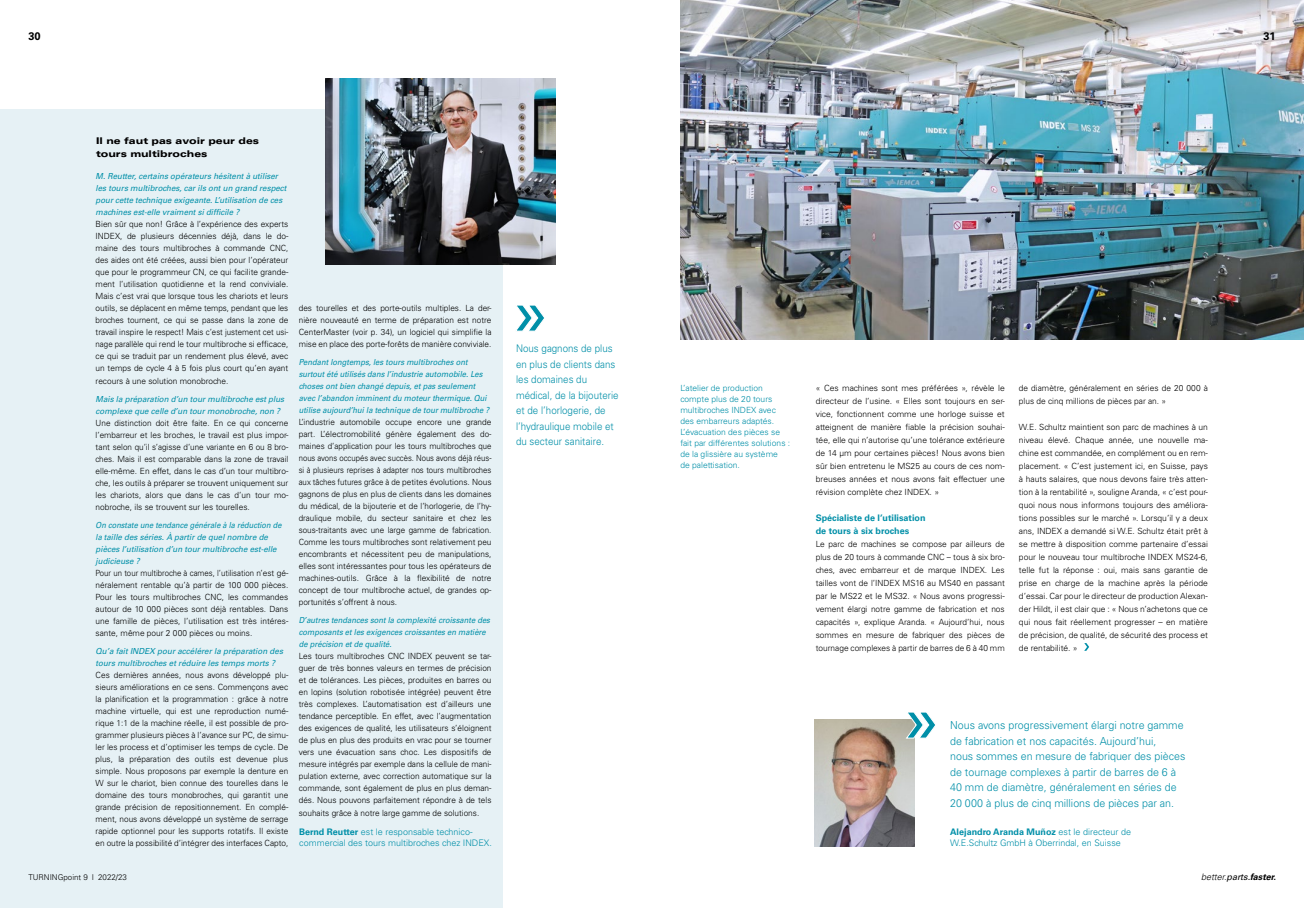
<style>
.page{position:relative;width:1304px;height:908px;background:#fff}
.page>*{position:absolute;margin:0;border:0;box-sizing:border-box;transform-origin:0 0}
.t1{font:300 11px/15.5px "Univers";color:#008fa8}
.t2{font:700 11px "Univers";color:#000}
.t3{font:300 10.5px/15.5px "Univers";color:#008fa8;scale:.93 1}
.t4{font:900 expanded 9.2px/13px "Univers";color:#000}
.t5{font:300 9px/11px "Univers";color:#008fa8}
.t6{font:700 9px/13px "Univers";color:#008fa8}
.t7{font:italic 300 9px "Univers";color:#000}
.t8{font:300 8.5px/12px "Univers";color:#000;text-align:justify}
.t9{font:300 8.5px/12px "Univers";color:#000;text-align:justify;scale:.96 1}
.t10{font:300 8.5px/12px "Univers";color:#000;text-align:justify;scale:.92 1}
.t11{font:300 8.5px/11px "Univers";color:#008fa8}
.t12{font:italic 8.3px/12px "Univers";color:#008fa8;scale:.92 1}
.t13{font:italic 8.3px/12px "Univers";color:#008fa8;scale:.96 1}
.t14{font:italic 8.3px/12px "Univers";color:#008fa8;scale:.9 1}
.t15{font:italic 8.3px/12px "Univers";color:#008fa8}
.t16{font:300 8px "Univers";color:#000}
.s1{font-weight:700}
.s2{font-weight:400}
</style>
<div class="page">
<img style="left:680px;top:0;width:624px;height:339px">
<img style="left:815px;top:719px;width:100px;height:127px">
<div style="left:0;top:109px;width:503px;height:798px;background:#e6f1f5"></div>
<img style="left:326px;top:79px;width:230px;height:186px">
<svg style="left:1084px;top:643px;width:5px;height:7px"></svg>
<svg style="left:906px;top:712px;width:29px;height:26px"></svg>
<svg style="left:516px;top:305px;width:28px;height:26px"></svg>
<p class="t2" style="left:28px;top:29px;width:14px">30</p>
<p class="t2" style="left:1263px;top:29px;width:14px">31</p>
<p class="t4" style="left:96px;top:134px;width:164px">Il ne faut pas avoir peur des tours multibroches</p>
<p class="t13" style="left:96px;top:170px;width:200px">M. Reutter, certains opérateurs hésitent à utiliser les tours multibroches, car ils ont un grand respect pour cette technique exigeante. L’utilisation de ces machines est-elle vraiment si difficile ?</p>
<p class="t8" style="left:96px;top:218px;width:194px">Bien sûr que non! Grâce à l’expérience des experts INDEX, de plusieurs décennies déjà, dans le do&shy;maine des tours multibroches à commande CNC, des aides ont été créées, aussi bien pour l’opérateur que pour le programmeur CN, ce qui facilite grande&shy;ment l’utilisation quotidienne et la rend conviviale.<br>Mais c’est vrai que lorsque tous les chariots et leurs outils, se déplacent en même temps, pendant que les broches tournent, ce qui se passe dans la zone de travail inspire le respect! Mais c’est justement cet usi&shy;nage parallèle qui rend le tour multibroche si efficace, ce qui se traduit par un rendement plus élevé, avec un temps de cycle 4 à 5 fois plus court qu’en ayant recours à une solution monobroche.</p>
<p class="t13" style="left:96px;top:392px;width:198px">Mais la préparation d’un tour multibroche est plus complexe que celle d’un tour monobroche, non ?</p>
<p class="t9" style="left:96px;top:416px;width:202px">Une distinction doit être faite. En ce qui concerne l’embarreur et les broches, le travail est plus impor&shy;tant selon qu’il s’agisse d’une variante en 6 ou 8 bro&shy;ches. Mais il est comparable dans la zone de travail elle-même. En effet, dans le cas d’un tour multibro&shy;che, les outils à préparer se trouvent uniquement sur les chariots, alors que dans le cas d’un tour mo&shy;nobroche, ils se trouvent sur les tourelles.</p>
<p class="t14" style="left:96px;top:518px;width:208px">On constate une tendance générale à la réduction de la taille des séries. À partir de quel nombre de pièces l’utilisation d’un tour multibroche est-elle judicieuse ?</p>
<p class="t10" style="left:96px;top:566px;width:211px">Pour un tour multibroche à cames, l’utilisation n’est gé&shy;néralement rentable qu’à partir de 100 000 pièces.<br>Pour les tours multibroches CNC, les commandes autour de 10 000 pièces sont déjà rentables. Dans une famille de pièces, l’utilisation est très intéres&shy;sante, même pour 2 000 pièces ou moins.</p>
<p class="t15" style="left:96px;top:644px;width:189px">Qu’a fait INDEX pour accélérer la préparation des tours multibroches et réduire les temps morts ?</p>
<p class="t8" style="left:96px;top:668px;width:194px">Ces dernières années, nous avons développé plu&shy;sieurs améliorations en ce sens. Commençons avec la planification et la programmation : grâce à notre machine virtuelle, qui est une reproduction numé&shy;rique 1:1 de la machine réelle, il est possible de pro&shy;grammer plusieurs pièces à l’avance sur PC, de simu&shy;ler les process et d’optimiser les temps de cycle. De plus, la préparation des outils est devenue plus simple. Nous proposons par exemple la denture en W sur le chariot, bien connue des tourelles dans le domaine des tours monobroches, qui garantit une grande précision de repositionnement. En complé&shy;ment, nous avons développé un système de serrage rapide optionnel pour les supports rotatifs. Il existe en outre la possibilité d’intégrer des interfaces Capto,</p>
<p class="t8" style="left:299px;top:302px;width:194px">des tourelles et des porte-outils multiples. La der&shy;nière nouveauté en terme de préparation est notre CenterMaster (voir p. 34), un logiciel qui simplifie la mise en place des porte-forêts de manière conviviale.</p>
<p class="t12" style="left:299px;top:356px;width:209px">Pendant longtemps, les tours multibroches ont surtout été utilisés dans l’industrie automobile. Les choses ont bien changé depuis, et pas seulement avec l’abandon imminent du moteur thermique. Qui utilise aujourd’hui la technique de tour multibroche ?</p>
<p class="t9" style="left:299px;top:416px;width:202px">L’industrie automobile occupe encore une grande part. L’électromobilité génère également des do&shy;maines d’application pour les tours multibroches que nous avons occupés avec succès. Nous avons déjà réus&shy;si à plusieurs reprises à adapter nos tours multibroches aux tâches futures grâce à de petites évolutions. Nous gagnons de plus en plus de clients dans les domaines du médical, de la bijouterie et de l’horlogerie, de l’hy&shy;draulique mobile, du secteur sanitaire et chez les sous-traitants avec une large gamme de fabrication.<br>Comme les tours multibroches sont relativement peu encombrants et nécessitent peu de manipulations, elles sont intéressantes pour tous les opérateurs de machines-outils. Grâce à la flexibilité de notre concept de tour multibroche actuel, de grandes op&shy;portunités s’offrent à nous.</p>
<p class="t12" style="left:299px;top:614px;width:209px">D’autres tendances sont la complexité croissante des composants et les exigences croissantes en matière de précision et de qualité.</p>
<p class="t8" style="left:299px;top:650px;width:194px">Les tours multibroches CNC INDEX peuvent se tar&shy;guer de très bonnes valeurs en termes de précision et de tolérances. Les pièces, produites en barres ou en lopins (solution robotisée intégrée) peuvent être très complexes. L’automatisation est d’ailleurs une tendance perceptible. En effet, avec l’augmentation des exigences de qualité, les utilisateurs s’éloignent de plus en plus des produits en vrac pour se tourner vers une évacuation sans choc. Les dispositifs de mesure intégrés par exemple dans la cellule de mani&shy;pulation externe, avec correction automatique sur la commande, sont également de plus en plus deman&shy;dés. Nous pouvons parfaitement répondre à de tels souhaits grâce à notre large gamme de solutions.</p>
<p class="t5" style="left:299px;top:826px;width:194px"><span class="s1">Bernd Reutter</span> est le responsable technico&shy;commercial des tours multibroches chez INDEX.</p>
<p class="t16" style="left:28px;top:872px;width:100px">TURNINGpoint 9 I 2022/23</p>
<p class="t3" style="left:516px;top:340px;width:112px">Nous gagnons de plus en plus de clients dans les domaines du médical, de la bijouterie et de l’horlogerie, de l’hydraulique mobile et du secteur sanitaire.</p>
<p class="t11" style="left:680px;top:382px;width:111px">L’atelier de production compte plus de 20 tours multibroches INDEX avec des embarreurs adaptés.<br>L’évacuation des pièces se fait par différentes solutions : de la glissière au système<br>de palettisation.</p>
<p class="t8" style="left:816px;top:381px;width:190px;line-height:13px">« Ces machines sont mes préférées », révèle le directeur de l’usine. « Elles sont toujours en ser&shy;vice, fonctionnent comme une horloge suisse et atteignent de manière fiable la précision souhai&shy;tée, elle qui n’autorise qu’une tolérance extérieure de 14 µm pour certaines pièces! Nous avons bien sûr bien entretenu le MS25 au cours de ces nom&shy;breuses années et nous avons fait effectuer une révision complète chez INDEX. »</p>
<p class="t6" style="left:816px;top:511px;width:111px">Spécialiste de l’utilisation de tours à six broches</p>
<p class="t8" style="left:816px;top:537px;width:190px;line-height:13px">Le parc de machines se compose par ailleurs de plus de 20 tours à commande CNC – tous à six bro&shy;ches, avec embarreur et de marque INDEX. Les tailles vont de l’INDEX MS16 au MS40 en passant par le MS22 et le MS32. « Nous avons progressi&shy;vement élargi notre gamme de fabrication et nos capacités », explique Aranda. « Aujourd’hui, nous sommes en mesure de fabriquer des pièces de tournage complexes à partir de barres de 6 à 40 mm</p>
<p class="t8" style="left:1019px;top:381px;width:190px;line-height:13px">de diamètre, généralement en séries de 20 000 à plus de cinq millions de pièces par an. »</p>
<p class="t8" style="left:1019px;top:420px;width:191px;line-height:13px">W.E. Schultz maintient son parc de machines à un niveau élevé. Chaque année, une nouvelle ma&shy;chine est commandée, en complément ou en rem&shy;placement. « C’est justement ici, en Suisse, pays à hauts salaires, que nous devons faire très atten&shy;tion à la rentabilité », souligne Aranda, « c’est pour&shy;quoi nous nous informons toujours des améliora&shy;tions possibles sur le marché ». Lorsqu’il y a deux ans, INDEX a demandé si W.E. Schultz était prêt à se mettre à disposition comme partenaire d’essai pour le nouveau tour multibroche INDEX MS24-6, telle fut la réponse : oui, mais sans garantie de prise en charge de la machine après la période d’essai. Car pour le directeur de production Alexan&shy;der Hildt, il est clair que : « Nous n’achetons que ce qui nous fait réellement progresser – en matière de précision, de qualité, de sécurité des process et de rentabilité. »</p>
<p class="t1" style="left:950px;top:717px;width:237px">Nous avons progressivement élargi notre gamme de fabrication et nos capacités. Aujourd’hui,<br>nous sommes en mesure de fabriquer des pièces de tournage complexes à partir de barres de 6 à 40 mm de diamètre, généralement en séries de 20 000 à plus de cinq millions de pièces par an.</p>
<p class="t5" style="left:950px;top:825px;width:182px"><span class="s1">Alejandro Aranda Muñoz</span> est le directeur de<br>W.E.Schultz GmbH à Oberrindal, en Suisse</p>
<p class="t7" style="left:1201px;top:871px;width:76px">better.<span class="s2">parts.</span><span class="s1">faster.</span></p>
</div>
